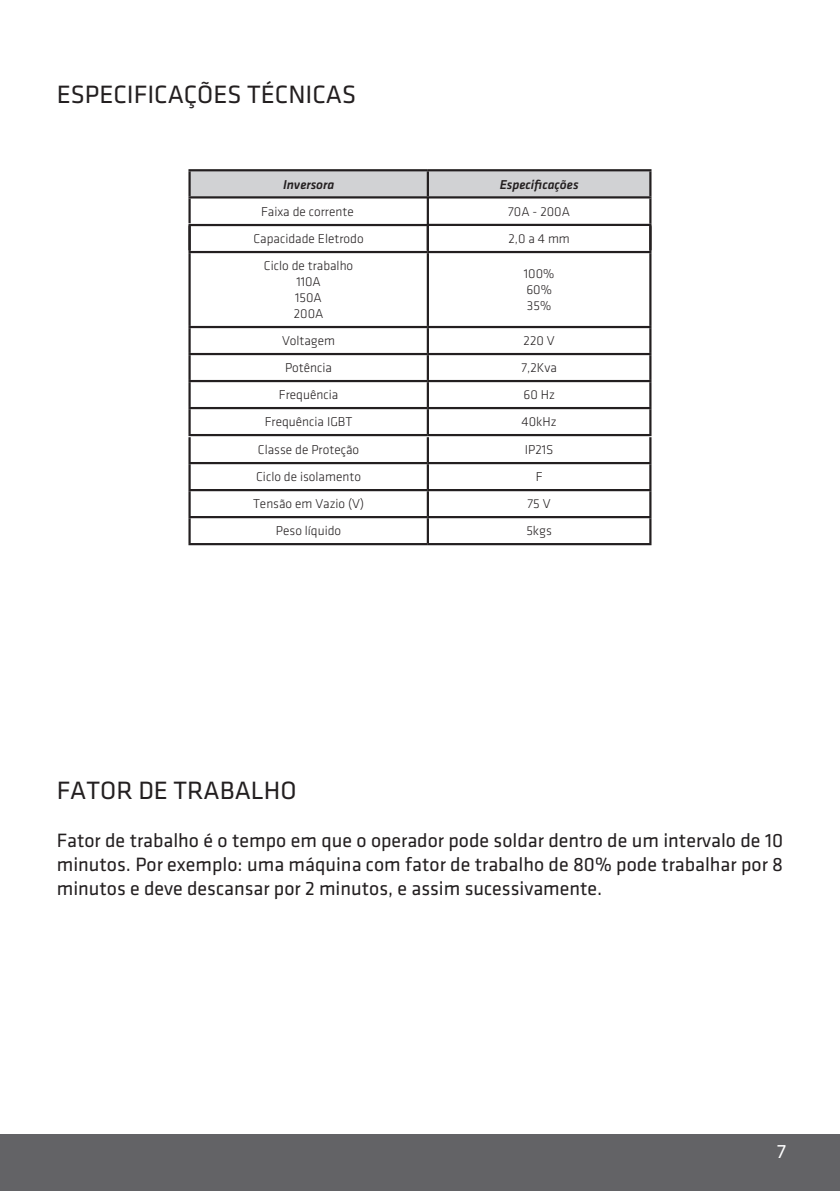
<style>
.page{position:relative;width:840px;height:1191px;background:#fff}
.page>*{position:absolute;margin:0;border:0;box-sizing:border-box;transform-origin:0 0}
.t1{font:26px "Klavika";color:#231f20}
.t2{font:20px/24px "Klavika";color:#231f20;text-align:justify}
.t3{font:20px "Klavika";color:#fff}
.t4{font:300 13.4px/16px "Klavika";color:#231f20;text-align:center}
.t5{font:italic 500 13.4px "Klavika";color:#231f20}
.t6{font:300 13.4px "Klavika";color:#231f20}
.s1{font-style:inherit}
</style>
<div class="page">
<div style="left:0;top:1134px;width:839px;height:57px;background:#636366"></div>
<div style="left:190px;top:171px;width:459px;height:25px;background:#d1d2d4"></div>
<hr style="left:188px;top:169px;width:239px;height:2px;background:#231f20">
<hr style="left:188px;top:171px;width:2px;height:25px;background:#231f20">
<hr style="left:427px;top:169px;width:224px;height:2px;background:#231f20">
<hr style="left:426px;top:171px;width:3px;height:25px;background:#231f20">
<hr style="left:649px;top:171px;width:2px;height:25px;background:#231f20">
<hr style="left:188px;top:196px;width:239px;height:2px;background:#231f20">
<hr style="left:188px;top:198px;width:2px;height:25px;background:#231f20">
<hr style="left:427px;top:196px;width:224px;height:2px;background:#231f20">
<hr style="left:426px;top:197px;width:2px;height:28px;background:#231f20">
<hr style="left:649px;top:198px;width:2px;height:26px;background:#231f20">
<hr style="left:427px;top:224px;width:224px;height:2px;background:#231f20">
<hr style="left:188px;top:224px;width:239px;height:2px;background:#231f20">
<hr style="left:188px;top:226px;width:2px;height:25px;background:#231f20">
<hr style="left:426px;top:226px;width:3px;height:25px;background:#231f20">
<hr style="left:649px;top:226px;width:2px;height:25px;background:#231f20">
<hr style="left:188px;top:251px;width:239px;height:2px;background:#231f20">
<hr style="left:188px;top:253px;width:2px;height:73px;background:#231f20">
<hr style="left:427px;top:251px;width:224px;height:2px;background:#231f20">
<hr style="left:426px;top:253px;width:3px;height:73px;background:#231f20">
<hr style="left:649px;top:253px;width:2px;height:73px;background:#231f20">
<hr style="left:188px;top:326px;width:239px;height:2px;background:#231f20">
<hr style="left:188px;top:328px;width:2px;height:25px;background:#231f20">
<hr style="left:427px;top:326px;width:224px;height:2px;background:#231f20">
<hr style="left:426px;top:328px;width:3px;height:25px;background:#231f20">
<hr style="left:649px;top:328px;width:2px;height:25px;background:#231f20">
<hr style="left:188px;top:353px;width:239px;height:2px;background:#231f20">
<hr style="left:188px;top:355px;width:2px;height:25px;background:#231f20">
<hr style="left:427px;top:353px;width:224px;height:2px;background:#231f20">
<hr style="left:426px;top:355px;width:3px;height:25px;background:#231f20">
<hr style="left:649px;top:355px;width:2px;height:25px;background:#231f20">
<hr style="left:188px;top:380px;width:239px;height:2px;background:#231f20">
<hr style="left:188px;top:382px;width:2px;height:25px;background:#231f20">
<hr style="left:427px;top:380px;width:224px;height:2px;background:#231f20">
<hr style="left:426px;top:382px;width:3px;height:25px;background:#231f20">
<hr style="left:649px;top:382px;width:2px;height:25px;background:#231f20">
<hr style="left:188px;top:437px;width:2px;height:25px;background:#231f20">
<hr style="left:426px;top:437px;width:3px;height:25px;background:#231f20">
<hr style="left:649px;top:437px;width:2px;height:25px;background:#231f20">
<hr style="left:188px;top:462px;width:239px;height:2px;background:#231f20">
<hr style="left:188px;top:464px;width:2px;height:25px;background:#231f20">
<hr style="left:427px;top:462px;width:224px;height:2px;background:#231f20">
<hr style="left:426px;top:464px;width:3px;height:25px;background:#231f20">
<hr style="left:649px;top:464px;width:2px;height:25px;background:#231f20">
<hr style="left:188px;top:489px;width:239px;height:2px;background:#231f20">
<hr style="left:188px;top:491px;width:2px;height:25px;background:#231f20">
<hr style="left:427px;top:489px;width:224px;height:2px;background:#231f20">
<hr style="left:426px;top:491px;width:3px;height:25px;background:#231f20">
<hr style="left:649px;top:491px;width:2px;height:25px;background:#231f20">
<hr style="left:188px;top:516px;width:239px;height:2px;background:#231f20">
<hr style="left:188px;top:518px;width:2px;height:25px;background:#231f20">
<hr style="left:427px;top:516px;width:224px;height:2px;background:#231f20">
<hr style="left:426px;top:518px;width:3px;height:25px;background:#231f20">
<hr style="left:649px;top:518px;width:2px;height:25px;background:#231f20">
<hr style="left:188px;top:543px;width:239px;height:2px;background:#231f20">
<hr style="left:427px;top:543px;width:224px;height:2px;background:#231f20">
<hr style="left:188px;top:407px;width:239px;height:2px;background:#231f20">
<hr style="left:188px;top:409px;width:2px;height:25px;background:#231f20">
<hr style="left:427px;top:407px;width:224px;height:2px;background:#231f20">
<hr style="left:426px;top:409px;width:3px;height:25px;background:#231f20">
<hr style="left:649px;top:409px;width:2px;height:25px;background:#231f20">
<hr style="left:188px;top:434px;width:239px;height:2px;background:#231f20">
<hr style="left:427px;top:434px;width:224px;height:2px;background:#231f20">
<h1 class="t1" style="left:57px;top:81px;width:301px">ESPECIFICAÇÕES TÉCNICAS</h1>
<p class="t5" style="left:283px;top:177px;width:53px">Inversora</p>
<p class="t5" style="left:499px;top:177px;width:80px">Especificações</p>
<p class="t4" style="left:261px;top:203px;width:94px">Faixa de corrente</p>
<p class="t4" style="left:508px;top:203px;width:63px"><span class="s1">7</span>0<span class="s1">A</span> - 200A</p>
<p class="t4" style="left:253px;top:231px;width:112px">Capacidade Eletrodo</p>
<p class="t4" style="left:508px;top:231px;width:63px">2,0 a 4 mm</p>
<p class="t4" style="left:264px;top:258px;width:91px">Ciclo de trabalho<br>110A<br>150A<br>200A</p>
<p class="t4" style="left:523px;top:266px;width:32px;text-align:left">100%<br>60%<br>35%</p>
<p class="t4" style="left:282px;top:333px;width:55px">Voltagem</p>
<p class="t4" style="left:523px;top:333px;width:33px">220 V</p>
<p class="t4" style="left:285px;top:360px;width:48px">Potência</p>
<p class="t4" style="left:521px;top:360px;width:37px">7,2Kva</p>
<p class="t4" style="left:279px;top:387px;width:61px">Frequência</p>
<p class="t4" style="left:523px;top:387px;width:33px">60 Hz</p>
<p class="t6" style="left:265px;top:414px;width:89px">Frequência IGBT</p>
<p class="t6" style="left:521px;top:414px;width:37px">40kHz</p>
<p class="t4" style="left:258px;top:442px;width:103px">Classe de Proteção</p>
<p class="t4" style="left:524px;top:442px;width:30px">IP21S</p>
<p class="t4" style="left:256px;top:469px;width:106px">Ciclo de isolamento</p>
<p class="t4" style="left:535px;top:469px;width:8px">F</p>
<p class="t4" style="left:253px;top:496px;width:112px">Tensão em Vazio (V)</p>
<p class="t4" style="left:527px;top:496px;width:25px">75 V</p>
<p class="t4" style="left:276px;top:523px;width:67px">Peso líquido</p>
<p class="t4" style="left:526px;top:523px;width:27px">5kgs</p>
<h1 class="t1" style="left:57px;top:777px;width:241px">FATOR DE TRABALHO</h1>
<h2 class="t2" style="left:57px;top:829px;width:727px">Fator de trabalho é o tempo em que o operador pode soldar dentro de um intervalo de 10 minutos. Por exemplo: uma máquina com fator de trabalho de 80% pode trabalhar por 8 minutos e deve descansar por 2 minutos, e assim sucessivamente.</h2>
<h2 class="t3" style="left:776px;top:1141px;width:10px">7</h2>
</div>
